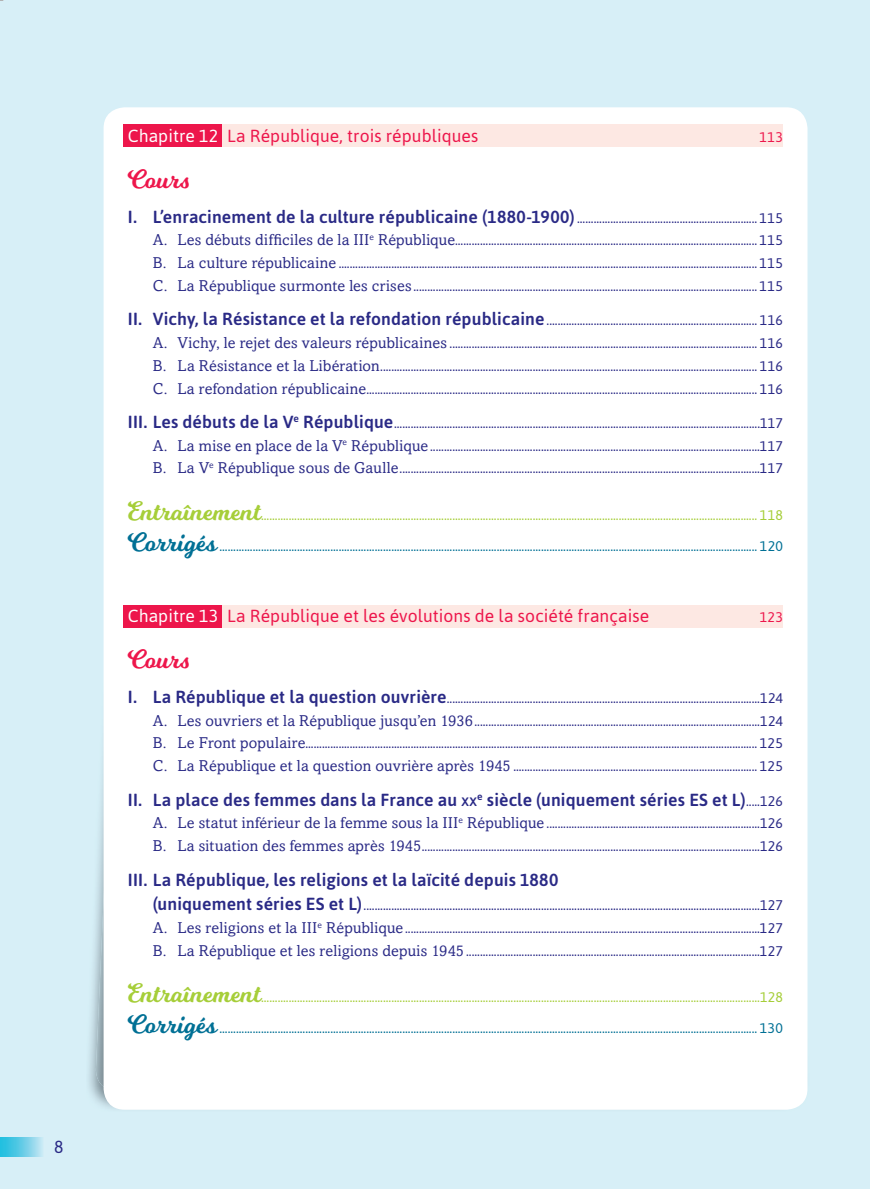
<style>
.page{position:relative;width:870px;height:1189px;background:#d7eff7}
.page>*{position:absolute;margin:0;border:0;box-sizing:border-box;transform-origin:0 0}
.t1{font:26.25px "Milkshake";letter-spacing:.005em;color:#ed164b}
.t2{font:500 17.5px "Asap";letter-spacing:.01em;color:#2a2a86}
.t3{font:17.5px "Asap";color:#ed164b}
.t4{font:17.5px "Asap";color:#2a2a86}
.t5{font:14px/22.8px "Asap";letter-spacing:.025em;color:#2a2a86;text-align:justify}
.t6{font:14px "Asap";letter-spacing:.025em;color:#007095}
.t7{font:14px "Asap";letter-spacing:.02em;color:#a6ce39}
.t8{font:14px "Asap";letter-spacing:.025em;color:#ed164b}
.s1{color:#fff}
.s2{font-weight:500;font-size:17.5px}
.s3{font-family:"Amasis MT Std";font-size:15.75px}
.s4{font-family:"Milkshake";font-size:26.25px}
.s5{font-size:12.25px}
.s6{font-weight:400;font-size:14px}
</style>
<div class="page">
<div style="left:0;top:1137px;width:44px;height:19px;background:linear-gradient(to right,#10b9dd,#c0e4f2)"></div>
<img style="left:89px;top:662px;width:719px;height:448px">
<div style="left:104px;top:107px;width:703px;height:1002px;background:#fff;border-radius:21px"></div>
<div style="left:123px;top:124px;width:99px;height:23px;background:#ed164b"></div>
<div style="left:222px;top:124px;width:561px;height:23px;background:#fde8e3"></div>
<div style="left:123px;top:605px;width:99px;height:22px;background:#ed164b"></div>
<div style="left:222px;top:604px;width:561px;height:23px;background:#fde8e3"></div>
<p class="t4" style="left:54px;top:1139px;width:11px">8</p>
<p class="t3" style="left:128px;top:129px;width:352px"><span class="s1">Chapitre 12</span> La République, trois républiques</p>
<p class="t8" style="left:759px;top:131px;width:25px">113</p>
<h1 class="t1" style="left:128px;top:170px;width:62px">Cours</h1>
<p class="t5" style="left:153px;top:207px;width:632px;text-indent:-25px"><span class="s2">I. L’enracinement de la culture républicaine (1880-1900)</span> ................................................................. 115<br><span class="s3">A. Les débuts difficiles de la III</span><sup>e</sup> <span class="s3">République</span> ............................................................................................................. 115<br><span class="s3">B. La culture républicaine</span> ....................................................................................................................................................... 115<br><span class="s3">C. La République surmonte les crises</span> ............................................................................................................................ 115</p>
<p class="t5" style="left:153px;top:310px;width:632px;text-indent:-25px"><span class="s2">II. Vichy, la Résistance et la refondation républicaine</span> ............................................................................ 116<br><span class="s3">A. Vichy, le rejet des valeurs républicaines</span> ............................................................................................................... 116<br><span class="s3">B. La Résistance et la Libération</span> ........................................................................................................................................ 116<br><span class="s3">C. La refondation républicaine</span> ............................................................................................................................................. 116</p>
<p class="t5" style="left:153px;top:413px;width:632px;text-indent:-25px"><span class="s2">III. Les débuts de la V</span><sup>e</sup> <span class="s2">République</span> ....................................................................................................................................117<br><span class="s3">A. La mise en place de la V</span><sup>e</sup> <span class="s3">République</span> .......................................................................................................................117<br><span class="s3">B. La V</span><sup>e</sup> <span class="s3">République sous de Gaulle</span> ..................................................................................................................................117</p>
<p class="t7" style="left:128px;top:509px;width:656px"><span class="s4">Entraînement</span>................................................................................................................................................................................... 118</p>
<p class="t6" style="left:128px;top:541px;width:656px"><span class="s4">Corrigés</span> .................................................................................................................................................................................................. 120</p>
<p class="t3" style="left:128px;top:609px;width:523px"><span class="s1">Chapitre 13</span> La République et les évolutions de la société française</p>
<p class="t8" style="left:760px;top:611px;width:25px">123</p>
<h1 class="t1" style="left:128px;top:650px;width:62px">Cours</h1>
<p class="t5" style="left:153px;top:687px;width:632px;text-indent:-25px"><span class="s2">I. La République et la question ouvrière</span> .................................................................................................................124<br><span class="s3">A. Les ouvriers et la République jusqu’en 1936</span> .......................................................................................................124<br><span class="s3">B. Le Front populaire</span>................................................................................................................................................................... 125<br><span class="s3">C. La République et la question ouvrière après 1945</span> ........................................................................................ 125</p>
<p class="t2" style="left:128px;top:792px;width:656px">II. La place des femmes dans la France au <span class="s5">XX</span><sup>e</sup> siècle (uniquement séries ES et L) <span class="s6">.....126</span></p>
<p class="t5" style="left:153px;top:813px;width:632px"><span class="s3">A. Le statut inférieur de la femme sous la III</span><sup>e</sup> <span class="s3">République</span> .............................................................................126<br><span class="s3">B. La situation des femmes après 1945</span> ..........................................................................................................................126</p>
<p class="t2" style="left:128px;top:872px;width:432px">III. La République, les religions et la laïcité depuis 1880</p>
<p class="t5" style="left:153px;top:895px;width:632px"><span class="s2">(uniquement séries ES et L)</span> ...............................................................................................................................................127<br><span class="s3">A. Les religions et la III</span><sup>e</sup> <span class="s3">République</span> ................................................................................................................................127<br><span class="s3">B. La République et les religions depuis 1945</span> ..........................................................................................................127</p>
<p class="t7" style="left:128px;top:991px;width:656px"><span class="s4">Entraînement</span>....................................................................................................................................................................................128</p>
<p class="t6" style="left:128px;top:1023px;width:656px"><span class="s4">Corrigés</span> .................................................................................................................................................................................................. 130</p>
</div>
